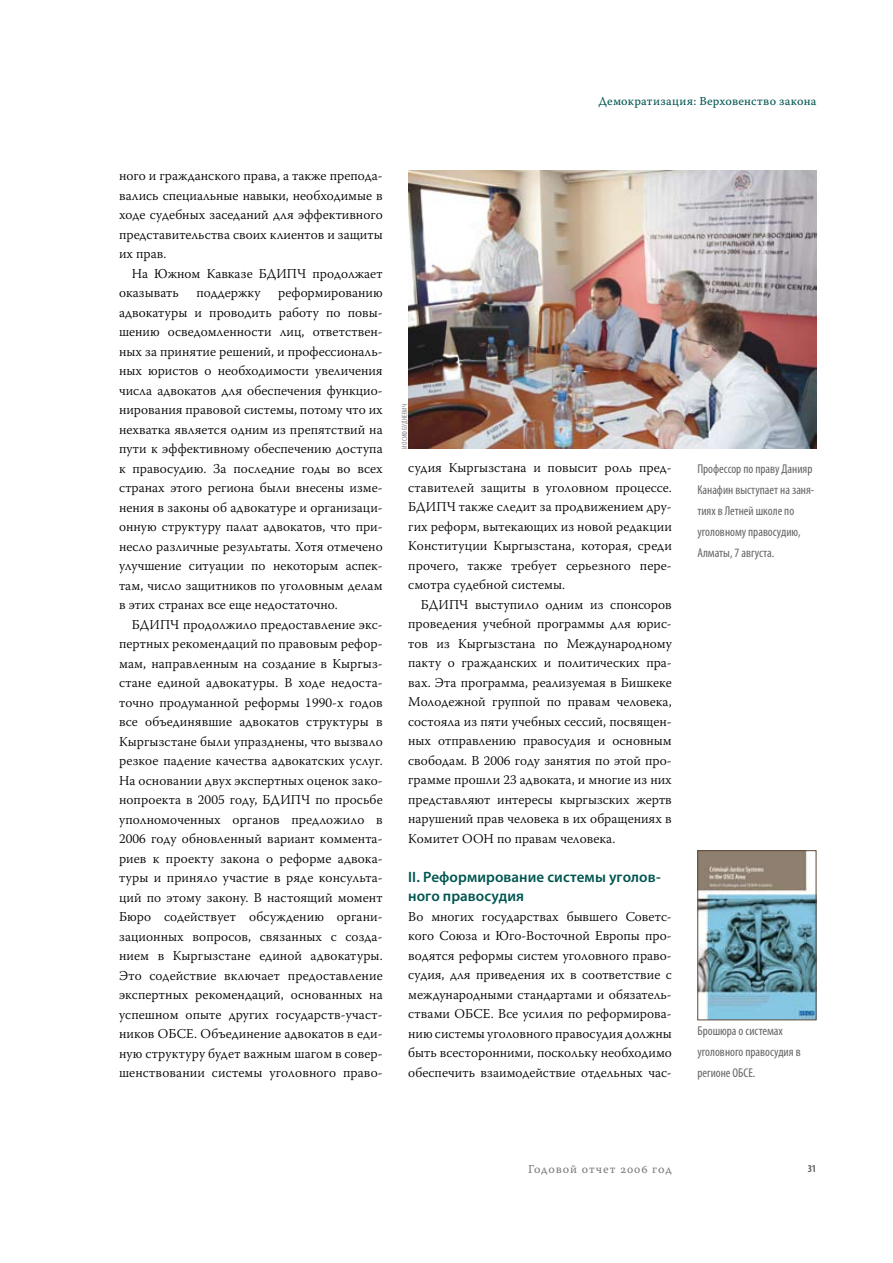
<style>
.page{position:relative;width:893px;height:1263px;background:#fff}
.page>*{position:absolute;margin:0;border:0;box-sizing:border-box;transform-origin:0 0}
.t1{font:600 15px/19.5px "Myriad Pro";letter-spacing:.005em;color:#005550}
.t2{font:300 13.5px/19.5px "Warnock Pro";color:#000;text-align:justify}
.t3{font:condensed 12.75px/21px "Myriad Pro";color:#646567}
.t4{font:12px "Warnock Pro Capt";letter-spacing:.02em;color:#005550}
.t5{font:12px "Warnock Pro Capt";letter-spacing:.07em;color:#7b7c7e}
.t6{font:700 condensed 10.5px "Myriad Pro";color:#646567}
.t7{font:condensed 7.5px "Myriad Pro";color:#878889}
</style>
<div class="page">
<img style="left:408px;top:170px;width:408px;height:279px">
<img style="left:699px;top:852px;width:115px;height:166px">
<div style="left:697px;top:850px;width:119px;height:170px;border:1px solid #5a4837"></div>
<p class="t4" style="left:598px;top:93px;width:219px">Демократизация: Верховенство закона</p>
<p class="t2" style="left:119px;top:166px;width:265px">ного и гражданского права, а также препода&shy;вались специальные навыки, необходимые в ходе судебных заседаний для эффективного представительства своих клиентов и защиты их прав.</p>
<p class="t2" style="left:119px;top:263px;width:265px;text-indent:13px">На Южном Кавказе БДИПЧ продолжает оказывать</p>
<p class="t2" style="left:119px;top:283px;width:265px;text-indent:159px">реформированию адвокатуры и проводить работу по повы&shy;шению осведомленности лиц, ответствен&shy;ных за принятие решений, и профессиональ&shy;ных юристов о необходимости увеличения числа адвокатов для обеспечения функцио&shy;нирования правовой системы, потому что их нехватка является одним из препятствий на пути к эффективному обеспечению доступа к правосудию. За последние годы во всех странах этого региона были внесены изме&shy;нения в законы об адвокатуре и организаци&shy;онную структуру палат адвокатов, что при&shy;несло различные результаты. Хотя отмечено улучшение ситуации по некоторым аспек&shy;там, число защитников по уголовным делам в этих странах все еще недостаточно.</p>
<p class="t2" style="left:119px;top:614px;width:265px;text-indent:13px">БДИПЧ продолжило предоставление экс&shy;пертных рекомендаций по правовым рефор&shy;мам, направленным на создание в Кыргыз&shy;стане единой адвокатуры. В ходе недоста&shy;точно продуманной реформы 1990-х годов все объединявшие адвокатов структуры в Кыргызстане были упразднены, что вызвало резкое падение качества адвокатских услуг.<br>На основании двух экспертных оценок зако&shy;нопроекта в 2005 году, БДИПЧ по просьбе уполномоченных органов предложило в 2006 году обновленный вариант коммента&shy;риев к проекту закона о реформе адвока&shy;туры и приняло участие в ряде консульта&shy;ций по этому закону. В настоящий момент Бюро содействует обсуждению органи&shy;зационных вопросов, связанных с созда&shy;нием в Кыргызстане единой адвокатуры.<br>Это содействие включает предоставление экспертных рекомендаций, основанных на успешном опыте других государств-участ&shy;ников ОБСЕ. Объединение адвокатов в еди&shy;ную структуру будет важным шагом в совер&shy;шенствовании системы уголовного право-</p>
<p class="t2" style="left:196px;top:283px;width:66px">поддержку</p>
<p class="t7" style="left:400px;top:448px;width:45px;rotate:-90deg">Иосиф Будневич</p>
<p class="t2" style="left:408px;top:458px;width:265px">судия Кыргызстана и повысит роль пред&shy;ставителей защиты в уголовном процессе.<br>БДИПЧ также следит за продвижением дру&shy;гих реформ, вытекающих из новой редакции Конституции Кыргызстана, которая, среди прочего, также требует серьезного пере&shy;смотра судебной системы.</p>
<p class="t2" style="left:408px;top:594px;width:265px;text-indent:13px">БДИПЧ выступило одним из спонсоров проведения учебной программы для юрис&shy;тов из Кыргызстана по Международному пакту о гражданских и политических пра&shy;вах. Эта программа, реализуемая в Бишкеке Молодежной группой по правам человека, состояла из пяти учебных сессий, посвящен&shy;ных отправлению правосудия и основным свободам. В 2006 году занятия по этой про&shy;грамме прошли 23 адвоката, и многие из них представляют интересы кыргызских жертв нарушений прав человека в их обращениях в Комитет ООН по правам человека.</p>
<p class="t1" style="left:408px;top:867px;width:254px">II. Реформирование системы уголов&shy;ного правосудия</p>
<p class="t2" style="left:408px;top:906px;width:265px">Во многих государствах бывшего Советс&shy;кого Союза и Юго-Восточной Европы про&shy;водятся реформы систем уголовного право&shy;судия, для приведения их в соответствие с международными стандартами и обязатель&shy;ствами ОБСЕ. Все усилия по реформирова&shy;нию системы уголовного правосудия должны быть всесторонними, поскольку необходимо обеспечить взаимодействие отдельных час-</p>
<p class="t3" style="left:697px;top:458px;width:119px">Профессор по праву Данияр<br>Канафин выступает на заня&shy;тиях в Летней школе по уголовному правосудию,<br>Алматы, 7 августа.</p>
<p class="t3" style="left:697px;top:1020px;width:105px">Брошюра о системах уголовного правосудия в регионе ОБСЕ.</p>
<p class="t5" style="left:528px;top:1161px;width:145px">Годовой отчет 2006 год</p>
<p class="t6" style="left:808px;top:1161px;width:9px">31</p>
</div>
